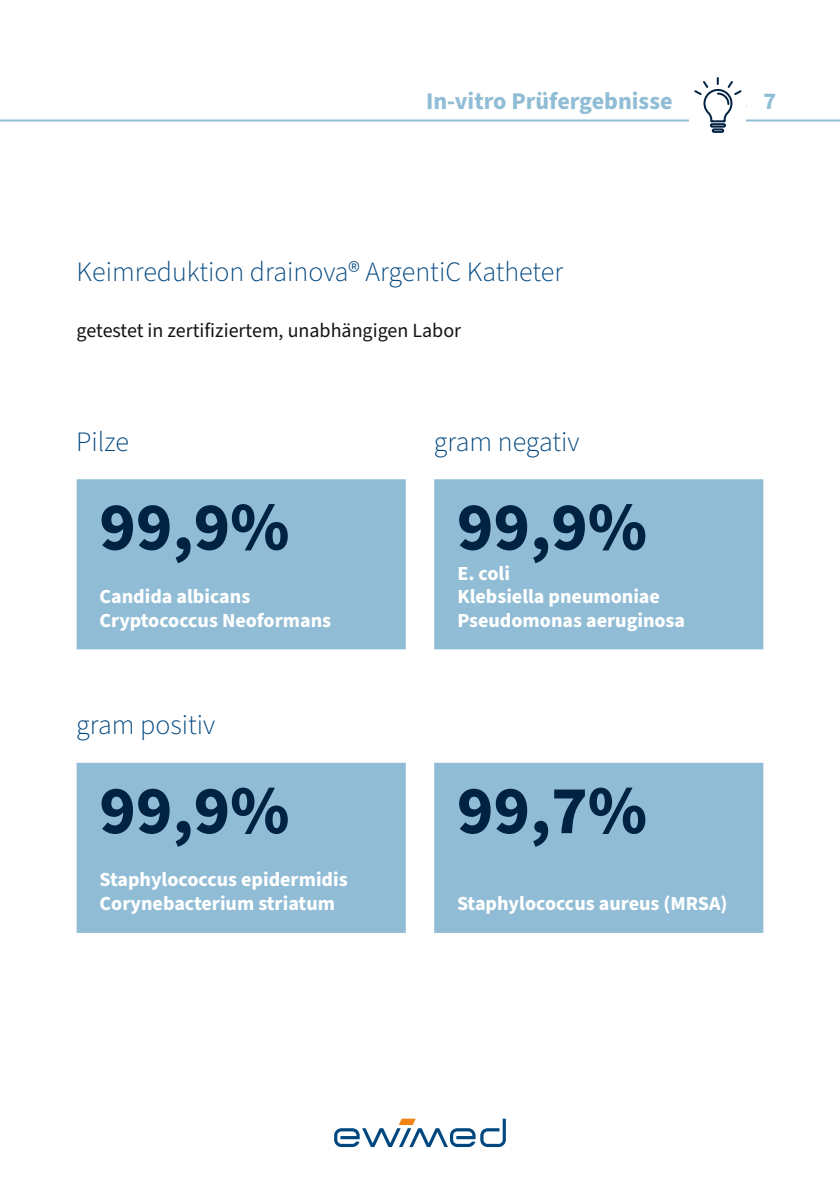
<style>
.page{position:relative;width:840px;height:1191px;background:#fff}
.page>*{position:absolute;margin:0;border:0;box-sizing:border-box;transform-origin:0 0}
.t1{font:700 68.8px "Source Sans Pro";color:#002344}
.t2{font:300 28px "Source Sans Pro";color:#004780}
.t3{font:700 24px "Source Sans Pro";color:#90bdd5}
.t4{font:700 20px/23.4px "Source Sans Pro";color:#fff}
.t5{font:20px "Source Sans Pro";color:#131413}
</style>
<div class="page">
<svg style="left:334px;top:1118px;width:171px;height:29px"></svg>
<hr style="left:0;top:119px;width:839px;height:2px;background:#90bdd5">
<svg style="left:689px;top:78px;width:57px;height:55px"></svg>
<div style="left:709px;top:123px;width:16px;height:5px;border:2px solid #002344"></div>
<div style="left:711px;top:128px;width:12px;height:5px;border:2px solid #002344"></div>
<div style="left:434px;top:479px;width:329px;height:170px;background:#90bdd5;border:2px solid #90bdd5"></div>
<div style="left:77px;top:763px;width:328px;height:170px;background:#90bdd5"></div>
<div style="left:77px;top:479px;width:328px;height:170px;background:#90bdd5;border:2px solid #90bdd5"></div>
<div style="left:434px;top:763px;width:329px;height:170px;background:#90bdd5"></div>
<p class="t3" style="left:426px;top:85px;width:248px">In-vitro Prüfergebnisse</p>
<p class="t3" style="left:763px;top:85px;width:14px">7</p>
<h2 class="t2" style="left:77px;top:253px;width:488px">Keimreduktion drainova® ArgentiC Katheter</h2>
<p class="t5" style="left:77px;top:317px;width:386px">getestet in zertifiziertem, unabhängigen Labor</p>
<h2 class="t2" style="left:76px;top:423px;width:54px">Pilze</h2>
<h2 class="t2" style="left:433px;top:423px;width:147px">gram negativ</h2>
<h1 class="t1" style="left:99px;top:480px;width:191px">99,9%</h1>
<p class="t4" style="left:99px;top:585px;width:233px">Candida albicans<br>Cryptococcus Neoformans</p>
<h2 class="t2" style="left:76px;top:706px;width:140px">gram positiv</h2>
<h1 class="t1" style="left:99px;top:763px;width:191px">99,9%</h1>
<p class="t4" style="left:99px;top:868px;width:249px">Staphylococcus epidermidis<br>Corynebacterium striatum</p>
<h1 class="t1" style="left:456px;top:480px;width:191px">99,9%</h1>
<p class="t4" style="left:457px;top:562px;width:229px">E. coli<br>Klebsiella pneumoniae<br>Pseudomonas aeruginosa</p>
<h1 class="t1" style="left:456px;top:763px;width:191px">99,7%</h1>
<p class="t4" style="left:457px;top:892px;width:272px">Staphylococcus aureus (MRSA)</p>
</div>
